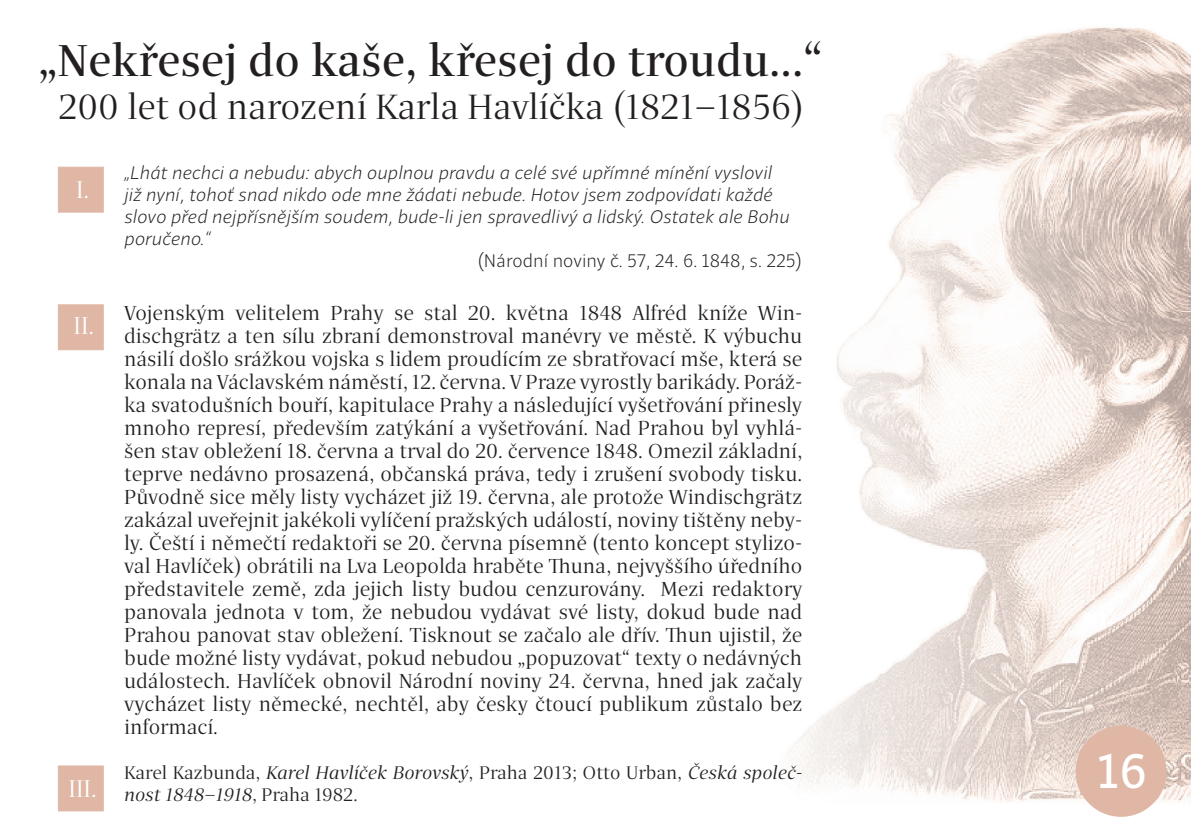
<style>
.page{position:relative;width:1191px;height:840px;background:#fff}
.page>*{position:absolute;margin:0;border:0;box-sizing:border-box;transform-origin:0 0}
.t1{font:48px "Quercus Sans";color:#fff}
.t2{font:44px "Quercus";color:#231f20}
.t3{font:34.6px "Quercus";color:#231f20}
.t4{font:24px "Quercus";color:#fff}
.t5{font:20px/23px "Quercus";color:#231f20;text-align:justify}
.t6{font:italic 300 18px/22px "Quercus Sans";color:#231f20}
.t7{font:18px/22px "Quercus";color:#231f20}
.t8{font:300 18px "Quercus Sans";color:#231f20}
.s1{font-style:italic}
</style>
<div class="page">
<img style="left:787px;top:27px;width:404px;height:776px">
<div style="left:58px;top:167px;width:45px;height:45px;background:#e0b6a4"></div>
<div style="left:58px;top:304px;width:45px;height:46px;background:#e0b6a4;border:1px solid #e0b6a4"></div>
<div style="left:58px;top:765px;width:45px;height:45px;background:#e0b6a4;border:1px solid #e0b6a4"></div>
<div style="left:1075px;top:725px;width:91px;height:91px;background:#e0b6a4;border-radius:50%"></div>
<h2 class="t2" style="left:38px;top:31px;width:785px">„Nekřesej do kaše, křesej do troudu...“</h2>
<h3 class="t3" style="left:58px;top:84px;width:747px">200 let od narození Karla Havlíčka (1821–1856)</h3>
<p class="t6" style="left:124px;top:162px;width:667px">„Lhát nechci a nebudu: abych ouplnou pravdu a celé své upřímné mínění vyslovil již nyní, tohoť snad nikdo ode mne žádati nebude. Hotov jsem zodpovídati každé slovo před nejpřísnějším soudem, bude-li jen spravedlivý a lidský. Ostatek ale Bohu poručeno.“</p>
<p class="t8" style="left:477px;top:249px;width:326px">(Národní noviny č. 57, 24. 6. 1848, s. 225)</p>
<p class="t5" style="left:124px;top:301px;width:680px">Vojenským velitelem Prahy se stal 20. května 1848 Alfréd kníže Win&shy;dischgrätz a ten sílu zbraní demonstroval manévry ve městě. K výbuchu násilí došlo srážkou vojska s lidem proudícím ze sbratřovací mše, která se konala na Václavském náměstí, 12. června. V Praze vyrostly barikády. Poráž&shy;ka svatodušních bouří, kapitulace Prahy a následující vyšetřování přinesly mnoho represí, především zatýkání a vyšetřování. Nad Prahou byl vyhlá&shy;šen stav obležení 18. června a trval do 20. července 1848. Omezil základní, teprve nedávno prosazená, občanská práva, tedy i zrušení svobody tisku.<br>Původně sice měly listy vycházet již 19. června, ale protože Windischgrätz zakázal uveřejnit jakékoli vylíčení pražských událostí, noviny tištěny neby&shy;ly. Čeští i němečtí redaktoři se 20. června písemně (tento koncept stylizo&shy;val Havlíček) obrátili na Lva Leopolda hraběte</p>
<p class="t4" style="left:76px;top:173px;width:15px">I.</p>
<p class="t4" style="left:74px;top:310px;width:22px">II.</p>
<p class="t5" style="left:124px;top:554px;width:680px;text-indent:446px">una, nejvyššího úředního představitele země, zda jejich listy budou cenzurovány. Mezi redaktory panovala jednota v tom, že nebudou vydávat své listy, dokud bude nad Prahou panovat stav obležení. Tisknout se začalo ale dřív.</p>
<p class="t5" style="left:124px;top:623px;width:680px;text-indent:564px">un ujistil, že bude možné listy vydávat, pokud nebudou „popuzovat“ texty o nedávných událostech. Havlíček obnovil Národní noviny 24. června, hned jak začaly vycházet listy německé, nechtěl, aby česky čtoucí publikum zůstalo bez informací.</p>
<p class="t7" style="left:124px;top:761px;width:679px">Karel Kazbunda, <span class="s1">Karel Havlíček Borovský</span>, Praha 2013; Otto Urban, <span class="s1">Česká společ&shy;nost 1848–1918</span>, Praha 1982.</p>
<p class="t4" style="left:69px;top:771px;width:30px">III.</p>
<h1 class="t1" style="left:1097px;top:738px;width:51px">16</h1>
</div>
